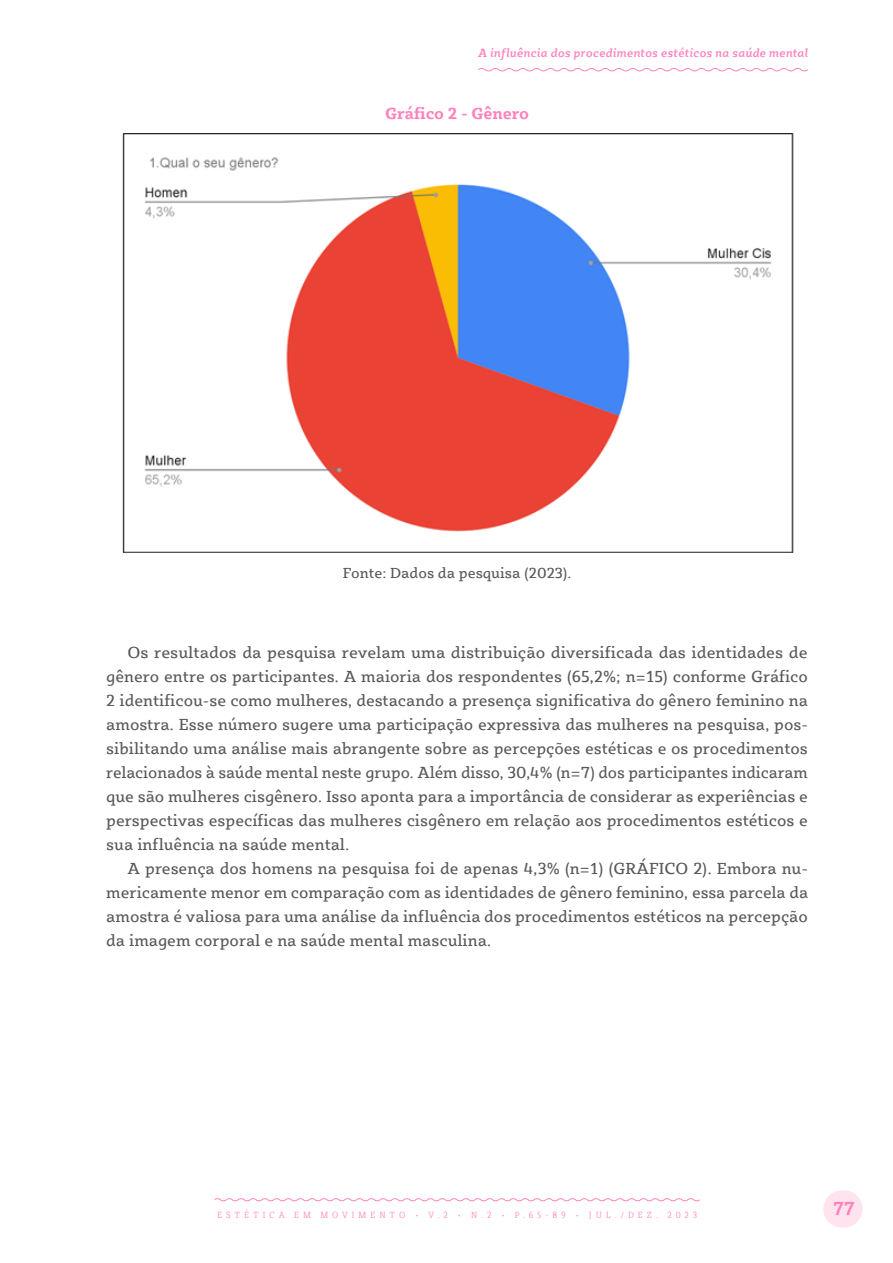
<style>
.page{position:relative;width:893px;height:1263px;background:#fff}
.page>*{position:absolute;margin:0;border:0;box-sizing:border-box;transform-origin:0 0}
.t1{font:italic 700 19.5px "Sybilla Pro Narrow";color:#ff83bb}
.t2{font:16.5px/24px "Sybilla Pro";color:#57585a;text-align:justify}
.t3{font:700 16.5px "Sybilla Pro";letter-spacing:-.01em;color:#ff83bb}
.t4{font:15px "Sybilla Pro";color:#57585a}
.t5{font:italic 500 12px "Sybilla Pro";letter-spacing:.01em;color:#ff83bb}
.t6{font:300 9px "Sybilla Pro Narrow";letter-spacing:.44em;color:#ff83bb}
</style>
<div class="page">
<img style="left:122px;top:133px;width:671px;height:419px">
<svg style="left:214px;top:1198px;width:486px;height:4px"></svg>
<svg style="left:478px;top:68px;width:330px;height:4px"></svg>
<div style="left:823px;top:1190px;width:40px;height:38px;background:#ffe4f0;border-radius:19px"></div>
<p class="t5" style="left:478px;top:45px;width:331px">A influência dos procedimentos estéticos na saúde mental</p>
<p class="t3" style="left:385px;top:102px;width:145px">Gráfico 2 - Gênero</p>
<p class="t4" style="left:343px;top:563px;width:230px">Fonte: Dados da pesquisa (2023).</p>
<p class="t2" style="left:106px;top:640px;width:703px;text-indent:21px">Os resultados da pesquisa revelam uma distribuição diversificada das identidades de gênero entre os participantes. A maioria dos respondentes (65,2%; n=15) conforme Gráfico 2 identificou-se como mulheres, destacando a presença significativa do gênero feminino na amostra. Esse número sugere uma participação expressiva das mulheres na pesquisa, pos&shy;sibilitando uma análise mais abrangente sobre as percepções estéticas e os procedimentos relacionados à saúde mental neste grupo. Além disso, 30,4% (n=7) dos participantes indicaram que são mulheres cisgênero. Isso aponta para a importância de considerar as experiências e perspectivas específicas das mulheres cisgênero em relação aos procedimentos estéticos e sua influência na saúde mental.</p>
<p class="t2" style="left:106px;top:856px;width:703px;text-indent:21px">A presença dos homens na pesquisa foi de apenas 4,3% (n=1) (GRÁFICO 2). Embora nu&shy;mericamente menor em comparação com as identidades de gênero feminino, essa parcela da amostra é valiosa para uma análise da influência dos procedimentos estéticos na percepção da imagem corporal e na saúde mental masculina.</p>
<p class="t6" style="left:217px;top:1209px;width:482px">ESTÉTICA EM MOVIMENTO • V.2 • N.2 • P.65-89 • JUL./DE Z. 2023</p>
<p class="t1" style="left:832px;top:1196px;width:23px">77</p>
</div>
